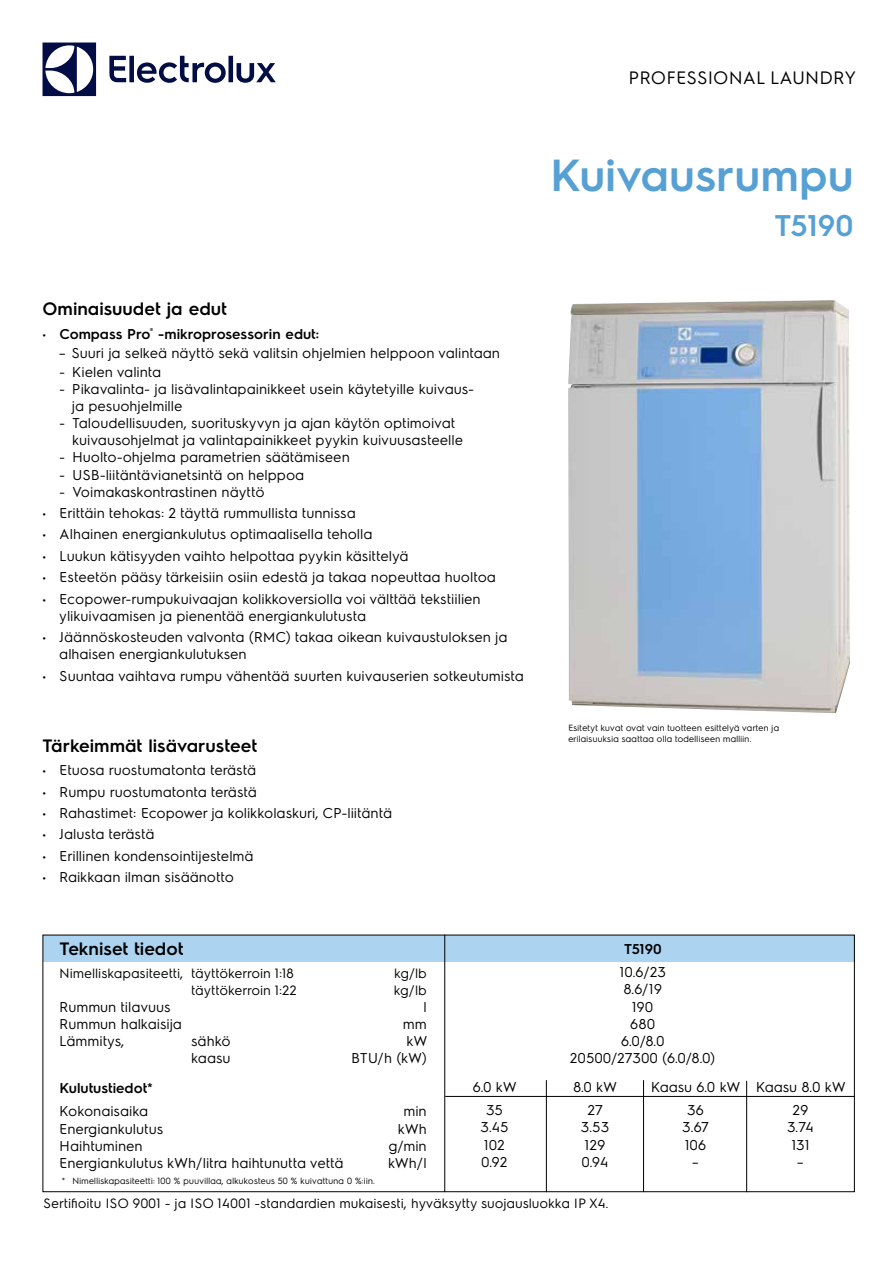
<style>
.page{position:relative;width:893px;height:1263px;background:#fff}
.page>*{position:absolute;margin:0;border:0;box-sizing:border-box;transform-origin:0 0}
.t1{font:600 45px "Electrolux Sans";color:#56a0d3}
.t2{font:600 30px "Electrolux Sans";letter-spacing:-.01em;color:#56a0d3}
.t3{font:600 18px "Electrolux Sans";color:#000}
.t4{font:18px "Electrolux Sans";color:#000}
.t5{font:14.25px/17.1px "Electrolux Sans";color:#000}
.t6{font:600 14.25px "Electrolux Sans";color:#000}
.t7{font:13.5px "Electrolux Sans";color:#000}
.t8{font:9px/10.8px "Electrolux Sans";color:#000}
.s1{font-weight:400}
</style>
<div class="page">
<svg style="left:43px;top:43px;width:53px;height:53px"></svg>
<svg style="left:109px;top:56px;width:167px;height:27px"></svg>
<hr style="left:746px;top:1081px;width:1px;height:111px;background:#000">
<hr style="left:445px;top:1096px;width:410px;height:1px;background:#000">
<div style="left:43px;top:935px;width:811px;height:27px;background:#acd4f1"></div>
<div style="left:43px;top:935px;width:812px;height:257px;border:1px solid #000"></div>
<hr style="left:643px;top:1080px;width:1px;height:112px;background:#000">
<hr style="left:546px;top:1080px;width:1px;height:112px;background:#000">
<hr style="left:444px;top:935px;width:1px;height:257px;background:#000">
<img style="left:568px;top:300px;width:282px;height:413px">
<p class="t4" style="left:629px;top:65px;width:229px">PROFESSIONAL LAUNDRY</p>
<p class="t3" style="left:43px;top:296px;width:186px">Ominaisuudet ja edut</p>
<p class="t6" style="left:43px;top:323px;width:278px"><span class="s1">•</span> Compass Pro<sup>®</sup> -mikroprosessorin edut:</p>
<p class="t5" style="left:59px;top:343px;width:443px">– Suuri ja selkeä näyttö sekä valitsin ohjelmien helppoon valintaan</p>
<p class="t5" style="left:60px;top:362px;width:104px">- Kielen valinta</p>
<p class="t5" style="left:72px;top:380px;width:404px;text-indent:-13px">- Pikavalinta- ja lisävalintapainikkeet usein käytetyille kuivaus&shy;ja pesuohjelmille</p>
<p class="t5" style="left:72px;top:414px;width:393px;text-indent:-13px">- Taloudellisuuden, suorituskyvyn ja ajan käytön optimoivat kuivausohjelmat ja valintapainikkeet pyykin kuivuusasteelle</p>
<p class="t5" style="left:60px;top:448px;width:292px">- Huolto-ohjelma parametrien säätämiseen</p>
<p class="t5" style="left:60px;top:465px;width:246px">- USB-liitäntävianetsintä on helppoa</p>
<p class="t5" style="left:60px;top:482px;width:207px">- Voimakaskontrastinen näyttö</p>
<p class="t5" style="left:43px;top:504px;width:315px">• Erittäin tehokas: 2 täyttä rummullista tunnissa</p>
<p class="t5" style="left:43px;top:525px;width:332px">• Alhainen energiankulutus optimaalisella teholla</p>
<p class="t5" style="left:43px;top:546px;width:368px">• Luukun kätisyyden vaihto helpottaa pyykin käsittelyä</p>
<p class="t5" style="left:43px;top:568px;width:455px">• Esteetön pääsy tärkeisiin osiin edestä ja takaa nopeuttaa huoltoa</p>
<p class="t5" style="left:60px;top:589px;width:423px;text-indent:-17px">• Ecopower-rumpukuivaajan kolikkoversiolla voi välttää tekstiilien ylikuivaamisen ja pienentää energiankulutusta</p>
<p class="t5" style="left:60px;top:627px;width:450px;text-indent:-17px">• Jäännöskosteuden valvonta (RMC) takaa oikean kuivaustuloksen ja alhaisen energiankulutuksen</p>
<p class="t5" style="left:43px;top:666px;width:483px">• Suuntaa vaihtava rumpu vähentää suurten kuivauserien sotkeutumista</p>
<p class="t3" style="left:43px;top:733px;width:216px">Tärkeimmät lisävarusteet</p>
<p class="t5" style="left:43px;top:761px;width:215px">• Etuosa ruostumatonta terästä</p>
<p class="t5" style="left:43px;top:782px;width:216px">• Rumpu ruostumatonta terästä</p>
<p class="t5" style="left:43px;top:803px;width:351px">• Rahastimet: Ecopower ja kolikkolaskuri, CP-liitäntä</p>
<p class="t5" style="left:43px;top:825px;width:114px">• Jalusta terästä</p>
<p class="t5" style="left:43px;top:846px;width:213px">• Erillinen kondensointijestelmä</p>
<p class="t5" style="left:43px;top:867px;width:193px">• Raikkaan ilman sisäänotto</p>
<h1 class="t1" style="left:550px;top:144px;width:305px">Kuivausrumpu</h1>
<h2 class="t2" style="left:775px;top:204px;width:81px">T5190</h2>
<p class="t8" style="left:568px;top:722px;width:213px">Esitetyt kuvat ovat vain tuotteen esittelyä varten ja erilaisuuksia saattaa olla todelliseen malliin.</p>
<p class="t3" style="left:60px;top:936px;width:126px">Tekniset tiedot</p>
<p class="t7" style="left:60px;top:963px;width:236px">Nimelliskapasiteetti, täyttökerroin 1:18</p>
<p class="t7" style="left:394px;top:963px;width:34px">kg/lb</p>
<p class="t7" style="left:192px;top:980px;width:107px">täyttökerroin 1:22</p>
<p class="t7" style="left:394px;top:980px;width:34px">kg/lb</p>
<p class="t5" style="left:60px;top:997px;width:113px">Rummun tilavuus</p>
<p class="t5" style="left:424px;top:997px;width:5px">l</p>
<p class="t5" style="left:60px;top:1014px;width:124px">Rummun halkaisija</p>
<p class="t5" style="left:403px;top:1014px;width:25px">mm</p>
<p class="t5" style="left:60px;top:1031px;width:67px">Lämmitys,</p>
<p class="t5" style="left:192px;top:1031px;width:41px">sähkö</p>
<p class="t5" style="left:407px;top:1031px;width:22px">kW</p>
<p class="t5" style="left:192px;top:1049px;width:41px">kaasu</p>
<p class="t5" style="left:352px;top:1049px;width:77px">BTU/h (kW)</p>
<p class="t6" style="left:60px;top:1078px;width:95px">Kulutustiedot*</p>
<p class="t5" style="left:60px;top:1102px;width:90px">Kokonaisaika</p>
<p class="t5" style="left:404px;top:1102px;width:25px">min</p>
<p class="t5" style="left:60px;top:1119px;width:105px">Energiankulutus</p>
<p class="t5" style="left:398px;top:1119px;width:30px">kWh</p>
<p class="t5" style="left:60px;top:1136px;width:85px">Haihtuminen</p>
<p class="t5" style="left:389px;top:1136px;width:40px">g/min</p>
<p class="t5" style="left:60px;top:1153px;width:286px">Energiankulutus kWh/litra haihtunutta vettä</p>
<p class="t5" style="left:388px;top:1153px;width:40px">kWh/l</p>
<p class="t8" style="left:62px;top:1175px;width:315px">* Nimelliskapasiteetti: 100 % puuvillaa, alkukosteus 50 % kuivattuna 0 %:iin.</p>
<p class="t6" style="left:624px;top:939px;width:39px">T5190</p>
<p class="t5" style="left:570px;top:963px;width:147px;text-align:center">10.6/23<br>8.6/19<br>190<br>680<br>6.0/8.0<br>20500/27300 (6.0/8.0)</p>
<p class="t5" style="left:473px;top:1077px;width:46px">6.0 kW</p>
<p class="t5" style="left:573px;top:1077px;width:46px">8.0 kW</p>
<p class="t5" style="left:651px;top:1077px;width:196px">Kaasu 6.0 kW Kaasu 8.0 kW</p>
<p class="t5" style="left:486px;top:1101px;width:18px">35</p>
<p class="t5" style="left:588px;top:1101px;width:17px">27</p>
<p class="t5" style="left:687px;top:1101px;width:19px">36</p>
<p class="t5" style="left:793px;top:1101px;width:18px">29</p>
<p class="t5" style="left:481px;top:1118px;width:29px">3.45</p>
<p class="t5" style="left:581px;top:1118px;width:30px">3.53</p>
<p class="t5" style="left:683px;top:1118px;width:29px">3.67</p>
<p class="t5" style="left:787px;top:1118px;width:28px">3.74</p>
<p class="t5" style="left:484px;top:1135px;width:22px">102</p>
<p class="t5" style="left:585px;top:1135px;width:22px">129</p>
<p class="t5" style="left:685px;top:1135px;width:23px">106</p>
<p class="t5" style="left:792px;top:1135px;width:20px">131</p>
<p class="t5" style="left:481px;top:1152px;width:28px">0.92</p>
<p class="t5" style="left:582px;top:1152px;width:28px">0.94</p>
<p class="t5" style="left:692px;top:1152px;width:9px">–</p>
<p class="t5" style="left:797px;top:1152px;width:9px">–</p>
<p class="t7" style="left:44px;top:1193px;width:567px">Sertifioitu ISO 9001 - ja ISO 14001 -standardien mukaisesti, hyväksytty suojausluokka IP X4.</p>
</div>
